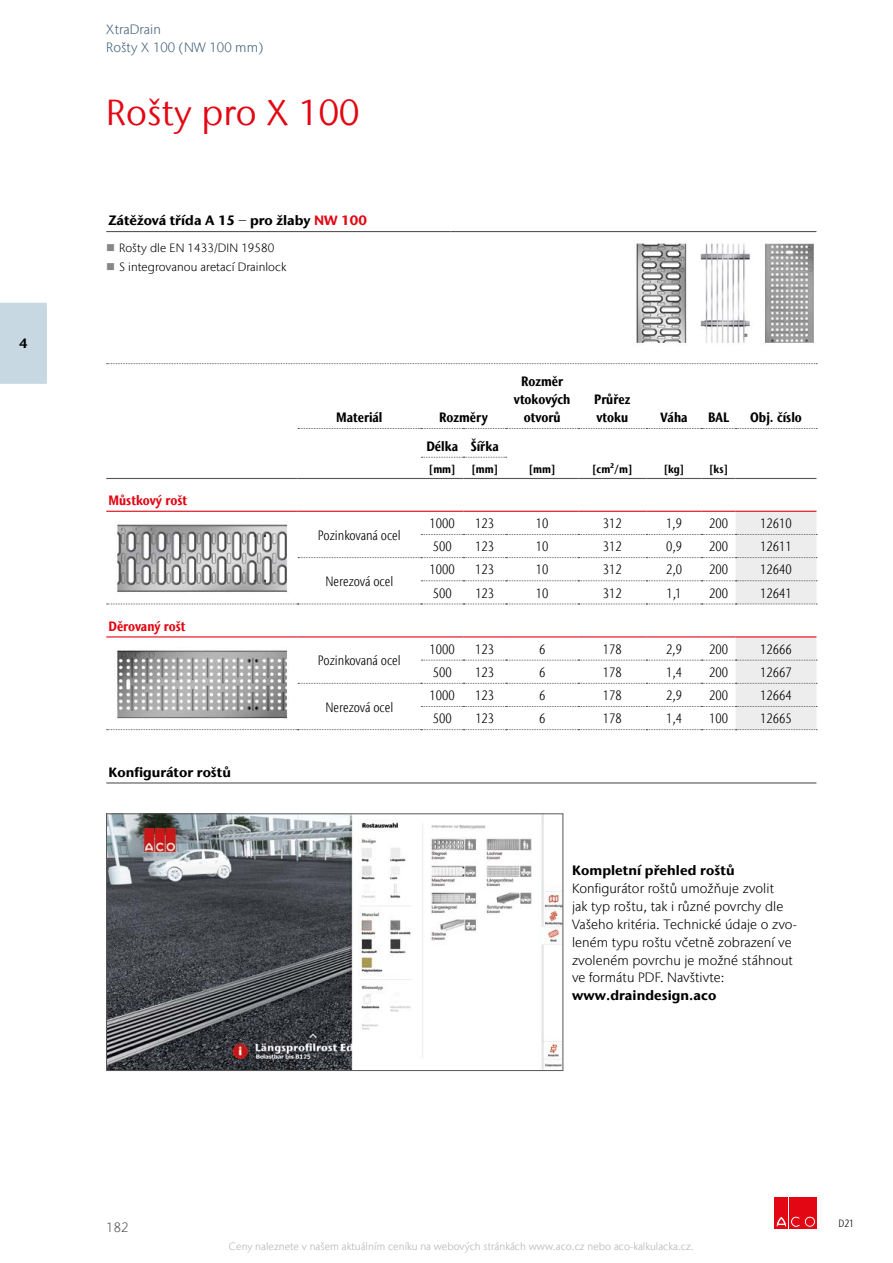
<style>
.page{position:relative;width:893px;height:1263px;background:#fff}
.page>*{position:absolute;margin:0;border:0;box-sizing:border-box;transform-origin:0 0}
.t1{font:36px "Stone Sans IIITC Com";letter-spacing:.005em;color:#e30613}
.t2{font:300 condensed 13.5px "Stone Sans IIITC Com";color:#000}
.t3{font:300 13.5px/17.9px "Stone Sans IIITC Com";letter-spacing:.005em;color:#000}
.t4{font:700 13.5px "Stone Sans IIITC Com";color:#000}
.t5{font:700 condensed 13.5px/17.9px "Stone Sans IIITC Com";color:#000;text-align:center}
.t6{font:300 13.5px/17.9px "Stone Sans IIITC Com";letter-spacing:.005em;color:#415f77}
.t7{font:700 condensed 13.5px "Stone Sans IIITC Com";color:#e30613}
.t8{font:300 13.5px "Stone Sans IIITC Com";color:#575756}
.t9{font:300 12px "Stone Sans IIITC Com";letter-spacing:.005em;color:#000}
.t10{font:700 condensed 11.25px "Stone Sans IIITC Com";color:#000}
.t11{font:300 10.5px "Stone Sans IIITC Com";letter-spacing:.005em;color:#b3b2b2}
.t12{font:300 condensed 10.5px "Stone Sans IIITC Com";color:#000}
.s1{font-weight:400}
.s2{color:#e30613}
.s3{color:#878787}
</style>
<div class="page">
<svg style="left:107px;top:363px;width:710px;height:1px"></svg>
<hr style="left:106px;top:231px;width:345px;height:1px;background:#575756">
<hr style="left:451px;top:231px;width:365px;height:1px;background:#575756">
<img style="left:635px;top:242px;width:179px;height:102px">
<svg style="left:298px;top:428px;width:519px;height:1px"></svg>
<svg style="left:421px;top:457px;width:86px;height:1px"></svg>
<svg style="left:107px;top:511px;width:710px;height:219px"></svg>
<hr style="left:106px;top:478px;width:192px;height:1px;background:#575756">
<hr style="left:298px;top:478px;width:123px;height:1px;background:#575756">
<hr style="left:421px;top:478px;width:42px;height:1px;background:#575756">
<hr style="left:463px;top:478px;width:43px;height:1px;background:#575756">
<hr style="left:506px;top:478px;width:72px;height:1px;background:#575756">
<hr style="left:578px;top:478px;width:68px;height:1px;background:#575756">
<hr style="left:646px;top:478px;width:56px;height:1px;background:#575756">
<hr style="left:702px;top:478px;width:34px;height:1px;background:#575756">
<hr style="left:736px;top:478px;width:80px;height:1px;background:#575756">
<hr style="left:106px;top:511px;width:192px;height:1px;background:#e30613">
<hr style="left:298px;top:511px;width:123px;height:1px;background:#e30613">
<hr style="left:421px;top:511px;width:42px;height:1px;background:#e30613">
<hr style="left:463px;top:511px;width:43px;height:1px;background:#e30613">
<hr style="left:506px;top:511px;width:72px;height:1px;background:#e30613">
<hr style="left:578px;top:511px;width:68px;height:1px;background:#e30613">
<hr style="left:646px;top:511px;width:56px;height:1px;background:#e30613">
<hr style="left:702px;top:511px;width:34px;height:1px;background:#e30613">
<hr style="left:736px;top:511px;width:80px;height:1px;background:#e30613">
<hr style="left:106px;top:636px;width:192px;height:1px;background:#e30613">
<hr style="left:298px;top:636px;width:123px;height:1px;background:#e30613">
<hr style="left:421px;top:636px;width:42px;height:1px;background:#e30613">
<hr style="left:463px;top:636px;width:43px;height:1px;background:#e30613">
<hr style="left:506px;top:636px;width:72px;height:1px;background:#e30613">
<hr style="left:578px;top:636px;width:68px;height:1px;background:#e30613">
<hr style="left:646px;top:636px;width:56px;height:1px;background:#e30613">
<hr style="left:702px;top:636px;width:34px;height:1px;background:#e30613">
<hr style="left:736px;top:636px;width:80px;height:1px;background:#e30613">
<img style="left:115px;top:522px;width:174px;height:72px">
<img style="left:115px;top:647px;width:174px;height:73px">
<hr style="left:106px;top:782px;width:710px;height:1px;background:#575756">
<img style="left:108px;top:816px;width:453px;height:253px">
<div style="left:106px;top:814px;width:457px;height:257px;border:1px solid #575756"></div>
<div style="left:775px;top:1197px;width:13px;height:31px;background:#e30613"></div>
<div style="left:789px;top:1197px;width:13px;height:31px;background:#e30613"></div>
<svg style="left:776px;top:1216px;width:24px;height:11px"></svg>
<div style="left:803px;top:1197px;width:13px;height:31px;background:#e30613"></div>
<svg style="left:804px;top:1216px;width:11px;height:11px"></svg>
<div style="left:804px;top:1216px;width:12px;height:11px;border:1px solid #e30613;border-radius:50%"></div>
<div style="left:806px;top:1218px;width:7px;height:7px;background:#e30613;border-radius:50%"></div>
<div style="left:806px;top:1218px;width:7px;height:7px;border:1px solid #e30613;border-radius:50%"></div>
<div style="left:0;top:307px;width:47px;height:73px;background:#c7d8e2"></div>
<div style="left:0;top:303px;width:47px;height:8px;background:#c7d8e2"></div>
<div style="left:0;top:375px;width:47px;height:9px;background:#c7d8e2"></div>
<p class="t4" style="left:19px;top:335px;width:10px">4</p>
<p class="t6" style="left:106px;top:20px;width:158px">XtraDrain<br>Rošty X 100 (NW 100 mm)</p>
<h1 class="t1" style="left:106px;top:90px;width:255px">Rošty pro X 100</h1>
<p class="t4" style="left:108px;top:212px;width:260px">Zátěžová třída A 15 <span class="s1">–</span> pro žlaby <span class="s2">NW 100</span></p>
<p class="t9" style="left:106px;top:241px;width:170px"><span class="s3">■</span> Rošty dle EN 1433/DIN 19580</p>
<p class="t9" style="left:106px;top:260px;width:182px"><span class="s3">■</span> S integrovanou aretací Drainlock</p>
<p class="t5" style="left:336px;top:408px;width:48px">Materiál</p>
<p class="t5" style="left:439px;top:408px;width:50px">Rozměry</p>
<p class="t5" style="left:514px;top:372px;width:58px">Rozměr vtokových otvorů</p>
<p class="t5" style="left:594px;top:390px;width:38px;text-align:left">Průřez vtoku</p>
<p class="t5" style="left:660px;top:408px;width:29px">Váha</p>
<p class="t5" style="left:708px;top:408px;width:22px">BAL</p>
<p class="t5" style="left:750px;top:408px;width:53px">Obj. číslo</p>
<p class="t7" style="left:108px;top:492px;width:80px">Můstkový rošt</p>
<p class="t7" style="left:108px;top:617px;width:79px">Děrovaný rošt</p>
<p class="t4" style="left:108px;top:763px;width:124px">Konfigurátor roštů</p>
<p class="t2" style="left:318px;top:527px;width:84px">Pozinkovaná ocel</p>
<p class="t2" style="left:325px;top:573px;width:69px">Nerezová ocel</p>
<p class="t2" style="left:318px;top:652px;width:84px">Pozinkovaná ocel</p>
<p class="t2" style="left:325px;top:699px;width:69px">Nerezová ocel</p>
<p class="t5" style="left:426px;top:437px;width:74px">Délka Šířka</p>
<p class="t10" style="left:429px;top:462px;width:28px">[mm]</p>
<p class="t10" style="left:471px;top:462px;width:28px">[mm]</p>
<p class="t10" style="left:529px;top:462px;width:28px">[mm]</p>
<p class="t10" style="left:592px;top:462px;width:42px">[cm²/m]</p>
<p class="t10" style="left:664px;top:462px;width:22px">[kg]</p>
<p class="t10" style="left:709px;top:462px;width:21px">[ks]</p>
<p class="t2" style="left:430px;top:515px;width:27px">1000</p>
<p class="t2" style="left:475px;top:515px;width:20px">123</p>
<p class="t2" style="left:536px;top:515px;width:14px">10</p>
<p class="t2" style="left:603px;top:515px;width:20px">312</p>
<p class="t2" style="left:666px;top:515px;width:18px">1,9</p>
<p class="t2" style="left:709px;top:515px;width:20px">200</p>
<p class="t2" style="left:760px;top:515px;width:33px">12610</p>
<p class="t2" style="left:433px;top:538px;width:20px">500</p>
<p class="t2" style="left:475px;top:538px;width:20px">123</p>
<p class="t2" style="left:536px;top:538px;width:14px">10</p>
<p class="t2" style="left:603px;top:538px;width:20px">312</p>
<p class="t2" style="left:666px;top:538px;width:18px">0,9</p>
<p class="t2" style="left:709px;top:538px;width:20px">200</p>
<p class="t2" style="left:760px;top:538px;width:33px">12611</p>
<p class="t2" style="left:430px;top:561px;width:27px">1000</p>
<p class="t2" style="left:475px;top:561px;width:20px">123</p>
<p class="t2" style="left:536px;top:561px;width:14px">10</p>
<p class="t2" style="left:603px;top:561px;width:20px">312</p>
<p class="t2" style="left:666px;top:561px;width:18px">2,0</p>
<p class="t2" style="left:709px;top:561px;width:20px">200</p>
<p class="t2" style="left:760px;top:561px;width:33px">12640</p>
<p class="t2" style="left:433px;top:585px;width:20px">500</p>
<p class="t2" style="left:475px;top:585px;width:20px">123</p>
<p class="t2" style="left:536px;top:585px;width:14px">10</p>
<p class="t2" style="left:603px;top:585px;width:20px">312</p>
<p class="t2" style="left:666px;top:585px;width:17px">1,1</p>
<p class="t2" style="left:709px;top:585px;width:20px">200</p>
<p class="t2" style="left:760px;top:585px;width:33px">12641</p>
<p class="t2" style="left:430px;top:641px;width:27px">1000</p>
<p class="t2" style="left:475px;top:641px;width:20px">123</p>
<p class="t2" style="left:539px;top:641px;width:8px">6</p>
<p class="t2" style="left:603px;top:641px;width:20px">178</p>
<p class="t2" style="left:666px;top:641px;width:18px">2,9</p>
<p class="t2" style="left:709px;top:641px;width:20px">200</p>
<p class="t2" style="left:760px;top:641px;width:33px">12666</p>
<p class="t2" style="left:433px;top:664px;width:20px">500</p>
<p class="t2" style="left:475px;top:664px;width:20px">123</p>
<p class="t2" style="left:539px;top:664px;width:8px">6</p>
<p class="t2" style="left:603px;top:664px;width:20px">178</p>
<p class="t2" style="left:666px;top:664px;width:18px">1,4</p>
<p class="t2" style="left:709px;top:664px;width:20px">200</p>
<p class="t2" style="left:760px;top:664px;width:33px">12667</p>
<p class="t2" style="left:430px;top:687px;width:27px">1000</p>
<p class="t2" style="left:475px;top:687px;width:20px">123</p>
<p class="t2" style="left:539px;top:687px;width:8px">6</p>
<p class="t2" style="left:603px;top:687px;width:20px">178</p>
<p class="t2" style="left:666px;top:687px;width:18px">2,9</p>
<p class="t2" style="left:709px;top:687px;width:20px">200</p>
<p class="t2" style="left:760px;top:687px;width:33px">12664</p>
<p class="t2" style="left:433px;top:710px;width:20px">500</p>
<p class="t2" style="left:475px;top:710px;width:20px">123</p>
<p class="t2" style="left:539px;top:710px;width:8px">6</p>
<p class="t2" style="left:603px;top:710px;width:20px">178</p>
<p class="t2" style="left:666px;top:710px;width:18px">1,4</p>
<p class="t2" style="left:709px;top:710px;width:20px">100</p>
<p class="t2" style="left:760px;top:710px;width:33px">12665</p>
<p class="t4" style="left:572px;top:862px;width:164px">Kompletní přehled roštů</p>
<p class="t3" style="left:572px;top:879px;width:226px">Konfigurátor roštů umožňuje zvolit<br>jak typ roštu, tak i různé povrchy dle Vašeho kritéria. Technické údaje o zvo&shy;leném typu roštu včetně zobrazení ve zvoleném povrchu je možné stáhnout ve formátu PDF. Navštivte:</p>
<p class="t4" style="left:572px;top:987px;width:146px">www.draindesign.aco</p>
<p class="t8" style="left:106px;top:1219px;width:24px">182</p>
<p class="t11" style="left:229px;top:1240px;width:466px">Ceny naleznete v našem aktuálním ceníku na webových stránkách www.aco.cz nebo aco-kalkulacka.cz.</p>
<p class="t12" style="left:838px;top:1217px;width:17px">D21</p>
</div>
